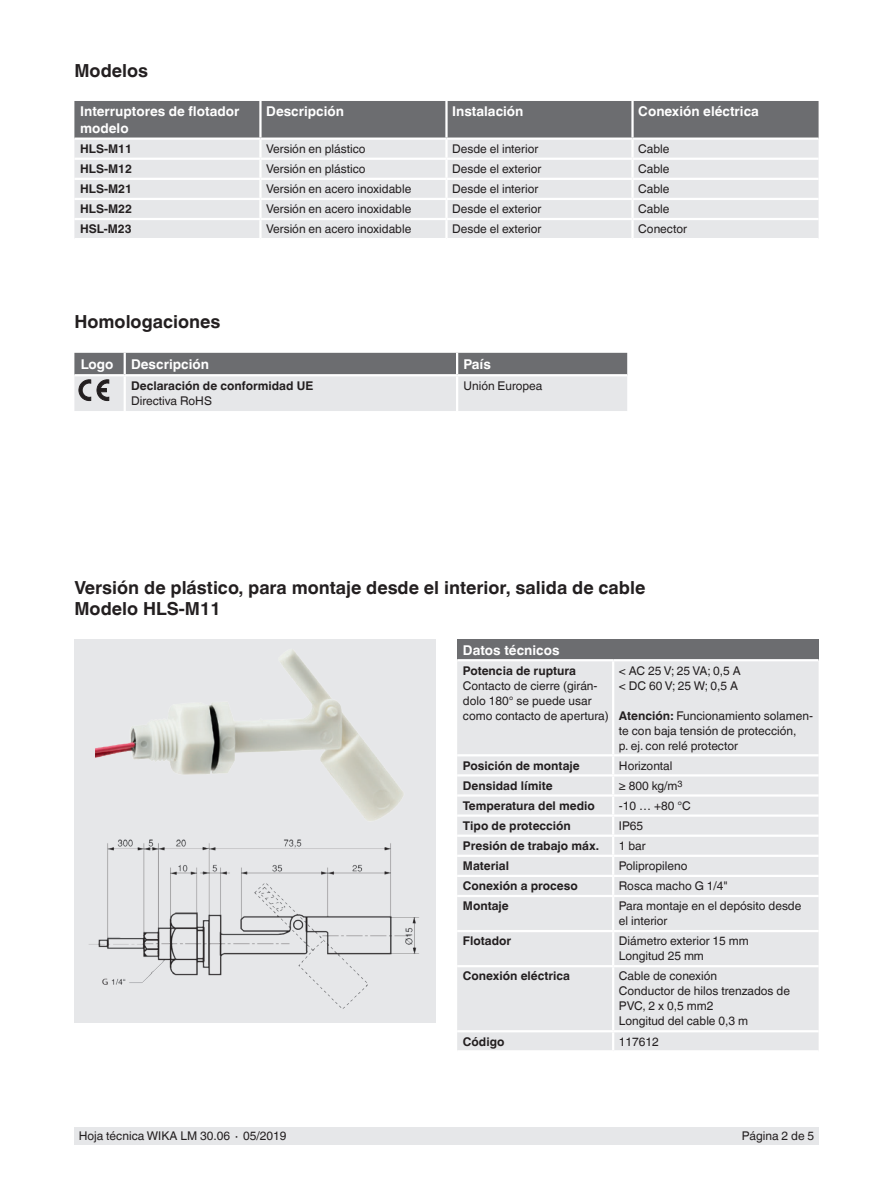
<style>
.page{position:relative;width:893px;height:1188px;background:#fff}
.page>*{position:absolute;margin:0;border:0;box-sizing:border-box;transform-origin:0 0}
.t1{font:700 18px/21px "Helvetica World";color:#231f20}
.t2{font:700 13.5px/16.5px "Helvetica World";color:#fff}
.t3{font:12px/15px "Helvetica World";color:#231f20}
.t4{font:700 12px "Helvetica World";color:#231f20}
.s1{font-weight:700}
</style>
<div class="page">
<div style="left:74px;top:1128px;width:745px;height:17px;background:#e6e7e9"></div>
<div style="left:74px;top:639px;width:362px;height:383px;background:#e6e7e9"></div>
<img style="left:89px;top:839px;width:330px;height:170px">
<div style="left:74px;top:101px;width:745px;height:37px;background:#6c6d70"></div>
<div style="left:74px;top:140px;width:745px;height:98px;background:#e6e7e9"></div>
<hr style="left:259px;top:101px;width:3px;height:37px;background:#fff">
<hr style="left:631px;top:140px;width:3px;height:18px;background:#fff">
<hr style="left:631px;top:160px;width:3px;height:18px;background:#fff">
<hr style="left:446px;top:178px;width:186px;height:2px;background:#fff">
<hr style="left:632px;top:178px;width:187px;height:2px;background:#fff">
<hr style="left:74px;top:198px;width:186px;height:2px;background:#fff">
<hr style="left:260px;top:198px;width:186px;height:2px;background:#fff">
<hr style="left:446px;top:198px;width:186px;height:2px;background:#fff">
<hr style="left:632px;top:198px;width:187px;height:2px;background:#fff">
<hr style="left:74px;top:158px;width:186px;height:2px;background:#fff">
<hr style="left:260px;top:158px;width:186px;height:2px;background:#fff">
<hr style="left:446px;top:158px;width:186px;height:2px;background:#fff">
<hr style="left:632px;top:158px;width:187px;height:2px;background:#fff">
<hr style="left:446px;top:218px;width:186px;height:2px;background:#fff">
<hr style="left:632px;top:218px;width:187px;height:2px;background:#fff">
<hr style="left:445px;top:101px;width:3px;height:37px;background:#fff">
<hr style="left:631px;top:101px;width:3px;height:37px;background:#fff">
<hr style="left:445px;top:180px;width:3px;height:18px;background:#fff">
<hr style="left:445px;top:200px;width:3px;height:18px;background:#fff">
<hr style="left:260px;top:218px;width:186px;height:2px;background:#fff">
<hr style="left:445px;top:220px;width:3px;height:18px;background:#fff">
<hr style="left:259px;top:180px;width:3px;height:18px;background:#fff">
<hr style="left:259px;top:200px;width:3px;height:18px;background:#fff">
<hr style="left:74px;top:218px;width:186px;height:2px;background:#fff">
<hr style="left:259px;top:220px;width:3px;height:18px;background:#fff">
<hr style="left:631px;top:180px;width:3px;height:18px;background:#fff">
<hr style="left:631px;top:200px;width:3px;height:18px;background:#fff">
<hr style="left:631px;top:220px;width:3px;height:18px;background:#fff">
<hr style="left:74px;top:178px;width:186px;height:2px;background:#fff">
<hr style="left:259px;top:140px;width:3px;height:18px;background:#fff">
<hr style="left:445px;top:140px;width:3px;height:18px;background:#fff">
<hr style="left:259px;top:160px;width:3px;height:18px;background:#fff">
<hr style="left:445px;top:160px;width:3px;height:18px;background:#fff">
<hr style="left:260px;top:178px;width:186px;height:2px;background:#fff">
<svg style="left:74px;top:353px;width:553px;height:58px;background:#b9babc"></svg>
<div style="left:457px;top:639px;width:362px;height:21px;background:#6c6d70"></div>
<div style="left:457px;top:661px;width:362px;height:389px;background:#e6e7e9"></div>
<div style="left:457px;top:817px;width:362px;height:213px;background:#e6e7e9"></div>
<hr style="left:457px;top:754px;width:156px;height:2px;background:#fff">
<hr style="left:457px;top:774px;width:156px;height:3px;background:#fff">
<hr style="left:457px;top:794px;width:156px;height:3px;background:#fff">
<hr style="left:457px;top:814px;width:156px;height:3px;background:#fff">
<hr style="left:457px;top:835px;width:156px;height:2px;background:#fff">
<hr style="left:457px;top:855px;width:156px;height:2px;background:#fff">
<hr style="left:457px;top:875px;width:156px;height:2px;background:#fff">
<hr style="left:457px;top:895px;width:156px;height:2px;background:#fff">
<hr style="left:457px;top:930px;width:156px;height:2px;background:#fff">
<hr style="left:457px;top:965px;width:156px;height:2px;background:#fff">
<hr style="left:457px;top:1030px;width:156px;height:2px;background:#fff">
<svg style="left:612px;top:1032px;width:2px;height:18px"></svg>
<hr style="left:612px;top:661px;width:2px;height:93px;background:#fff">
<hr style="left:613px;top:754px;width:206px;height:2px;background:#fff">
<hr style="left:613px;top:774px;width:206px;height:3px;background:#fff">
<hr style="left:613px;top:794px;width:206px;height:3px;background:#fff">
<hr style="left:613px;top:814px;width:206px;height:3px;background:#fff">
<svg style="left:612px;top:756px;width:2px;height:139px"></svg>
<hr style="left:612px;top:897px;width:2px;height:33px;background:#fff">
<hr style="left:613px;top:835px;width:206px;height:2px;background:#fff">
<hr style="left:613px;top:855px;width:206px;height:2px;background:#fff">
<hr style="left:613px;top:875px;width:206px;height:2px;background:#fff">
<hr style="left:613px;top:895px;width:206px;height:2px;background:#fff">
<hr style="left:613px;top:930px;width:206px;height:2px;background:#fff">
<hr style="left:612px;top:932px;width:2px;height:33px;background:#fff">
<hr style="left:613px;top:965px;width:206px;height:2px;background:#fff">
<hr style="left:612px;top:967px;width:2px;height:63px;background:#fff">
<hr style="left:613px;top:1030px;width:206px;height:2px;background:#fff">
<hr style="left:457px;top:659px;width:156px;height:2px;background:#fff">
<hr style="left:613px;top:659px;width:206px;height:2px;background:#fff">
<img style="left:96px;top:650px;width:307px;height:171px">
<h1 class="t1" style="left:74px;top:60px;width:75px">Modelos</h1>
<p class="t2" style="left:80px;top:104px;width:161px">Interruptores de flotador modelo</p>
<p class="t2" style="left:266px;top:104px;width:79px">Descripción</p>
<p class="t2" style="left:452px;top:104px;width:73px">Instalación</p>
<p class="t2" style="left:638px;top:104px;width:122px">Conexión eléctrica</p>
<p class="t4" style="left:80px;top:142px;width:53px">HLS-M11</p>
<p class="t3" style="left:266px;top:141px;width:101px">Versión en plástico</p>
<p class="t3" style="left:452px;top:141px;width:88px">Desde el interior</p>
<p class="t3" style="left:638px;top:141px;width:33px">Cable</p>
<p class="t4" style="left:80px;top:162px;width:53px">HLS-M12</p>
<p class="t3" style="left:266px;top:161px;width:101px">Versión en plástico</p>
<p class="t3" style="left:452px;top:161px;width:91px">Desde el exterior</p>
<p class="t3" style="left:638px;top:161px;width:33px">Cable</p>
<p class="t4" style="left:80px;top:182px;width:53px">HLS-M21</p>
<p class="t3" style="left:266px;top:182px;width:147px">Versión en acero inoxidable</p>
<p class="t3" style="left:452px;top:182px;width:88px">Desde el interior</p>
<p class="t3" style="left:638px;top:182px;width:33px">Cable</p>
<p class="t4" style="left:80px;top:202px;width:53px">HLS-M22</p>
<p class="t3" style="left:266px;top:202px;width:147px">Versión en acero inoxidable</p>
<p class="t3" style="left:452px;top:202px;width:91px">Desde el exterior</p>
<p class="t3" style="left:638px;top:202px;width:33px">Cable</p>
<p class="t4" style="left:80px;top:222px;width:53px">HSL-M23</p>
<p class="t3" style="left:266px;top:222px;width:147px">Versión en acero inoxidable</p>
<p class="t3" style="left:452px;top:222px;width:91px">Desde el exterior</p>
<p class="t3" style="left:638px;top:222px;width:50px">Conector</p>
<h1 class="t1" style="left:74px;top:311px;width:148px">Homologaciones</h1>
<p class="t2" style="left:81px;top:356px;width:34px">Logo</p>
<p class="t2" style="left:131px;top:356px;width:79px">Descripción</p>
<p class="t2" style="left:463px;top:356px;width:29px">País</p>
<p class="t4" style="left:131px;top:379px;width:184px">Declaración de conformidad UE</p>
<p class="t3" style="left:131px;top:393px;width:82px">Directiva RoHS</p>
<p class="t3" style="left:463px;top:379px;width:81px">Unión Europea</p>
<h1 class="t1" style="left:74px;top:577px;width:572px">Versión de plástico, para montaje desde el interior, salida de cable<br>Modelo HLS-M11</h1>
<p class="t2" style="left:463px;top:642px;width:98px">Datos técnicos</p>
<p class="t4" style="left:463px;top:663px;width:115px">Potencia de ruptura</p>
<p class="t3" style="left:463px;top:678px;width:147px">Contacto de cierre (girán&shy;dolo 180° se puede usar como contacto de apertura)</p>
<p class="t3" style="left:619px;top:663px;width:123px">&lt; AC 25 V; 25 VA; 0,5 A &lt; DC 60 V; 25 W; 0,5 A</p>
<p class="t3" style="left:619px;top:708px;width:196px"><span class="s1">Atención:</span> Funcionamiento solamen&shy;te con baja tensión de protección,<br>p. ej. con relé protector</p>
<p class="t4" style="left:463px;top:759px;width:118px">Posición de montaje</p>
<p class="t3" style="left:619px;top:758px;width:55px">Horizontal</p>
<p class="t4" style="left:463px;top:779px;width:91px">Densidad límite</p>
<p class="t3" style="left:619px;top:778px;width:65px">≥ 800 kg/m<sup>3</sup></p>
<p class="t4" style="left:463px;top:799px;width:133px">Temperatura del medio</p>
<p class="t3" style="left:619px;top:798px;width:73px">-10 … +80 °C</p>
<p class="t4" style="left:463px;top:819px;width:110px">Tipo de protección</p>
<p class="t3" style="left:619px;top:818px;width:26px">IP65</p>
<p class="t4" style="left:463px;top:839px;width:138px">Presión de trabajo máx.</p>
<p class="t3" style="left:619px;top:838px;width:28px">1 bar</p>
<p class="t4" style="left:463px;top:859px;width:48px">Material</p>
<p class="t3" style="left:619px;top:858px;width:70px">Polipropileno</p>
<p class="t4" style="left:463px;top:879px;width:116px">Conexión a proceso</p>
<p class="t3" style="left:619px;top:879px;width:110px">Rosca macho G 1/4"</p>
<p class="t4" style="left:463px;top:899px;width:47px">Montaje</p>
<p class="t3" style="left:619px;top:899px;width:184px">Para montaje en el depósito desde el interior</p>
<p class="t4" style="left:463px;top:934px;width:50px">Flotador</p>
<p class="t3" style="left:619px;top:934px;width:131px">Diámetro exterior 15 mm<br>Longitud 25 mm</p>
<p class="t4" style="left:463px;top:969px;width:109px">Conexión eléctrica</p>
<p class="t3" style="left:619px;top:969px;width:173px">Cable de conexión<br>Conductor de hilos trenzados de<br>PVC, 2 x 0,5 mm2<br>Longitud del cable 0,3 m</p>
<p class="t4" style="left:463px;top:1034px;width:43px">Código</p>
<p class="t3" style="left:619px;top:1034px;width:42px">117612</p>
<p class="t3" style="left:79px;top:1129px;width:209px">Hoja técnica WIKA LM 30.06 ∙ 05/2019</p>
<p class="t3" style="left:742px;top:1129px;width:74px">Página 2 de 5</p>
</div>
